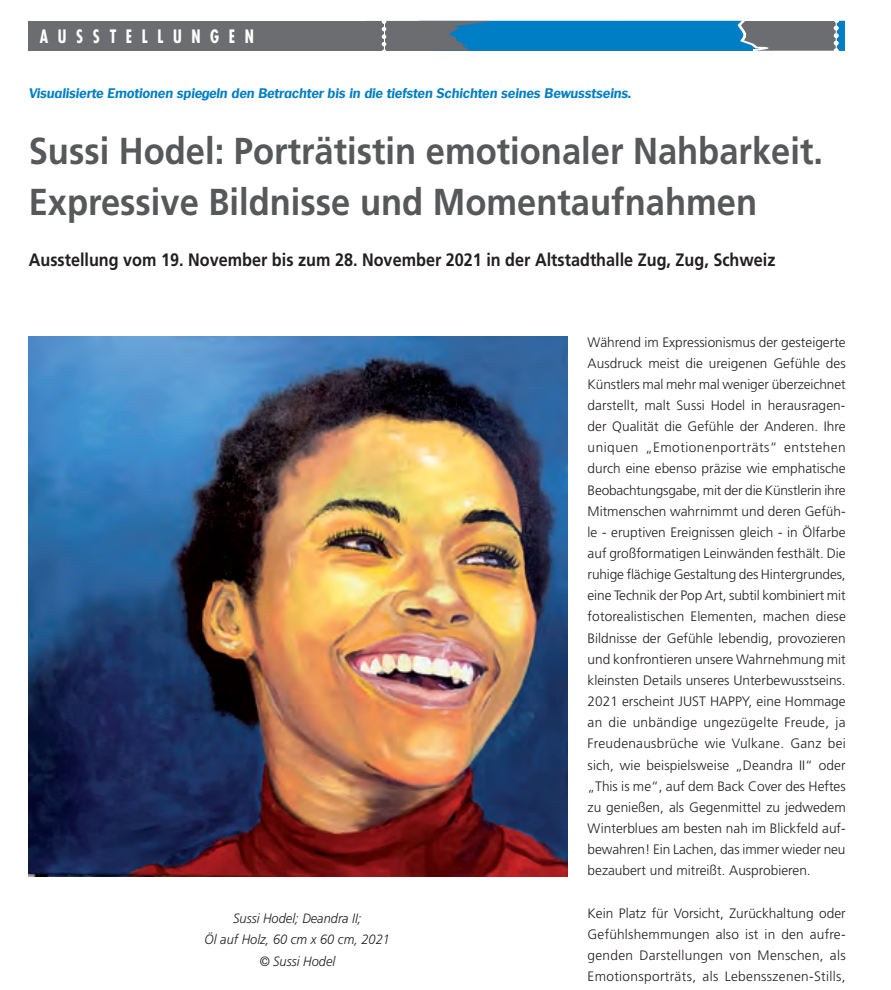
<style>
.page{position:relative;width:891px;height:990px;background:#fff}
.page>*{position:absolute;margin:0;border:0;box-sizing:border-box;transform-origin:0 0}
.t1{font:700 37.5px/51px "Frutiger";color:#57585a;scale:.92 1}
.t2{font:700 18px "Frutiger";color:#231f20;scale:.9 1}
.t3{font:700 condensed 18px "Futura";letter-spacing:.6em;color:#fff;scale:.89 1}
.t4{font:300 13.65px/21.1px "Frutiger";letter-spacing:.01em;color:#231f20;text-align:justify}
.t5{font:italic 700 13.5px "Futon";color:#007ec5}
.t6{font:italic 300 13.5px/21px "Frutiger";color:#231f20;text-align:center;scale:.95 1}
</style>
<div class="page">
<img style="left:29px;top:336px;width:538px;height:541px">
<div style="left:28px;top:21px;width:816px;height:30px;background:#6c6d70"></div>
<svg style="left:366px;top:20px;width:478px;height:31px"></svg>
<h2 class="t3" style="left:40px;top:25px;width:242px">AUSSTELLUNGEN</h2>
<h2 class="t3" style="left:40px;top:25px;width:115px">RAHMEN</h2>
<p class="t5" style="left:29px;top:85px;width:603px">Visualisierte Emotionen spiegeln den Betrachter bis in die tiefsten Schichten seines Bewusstseins.</p>
<h1 class="t1" style="left:29px;top:125px;width:864px">Sussi Hodel: Porträtistin emotionaler Nahbarkeit.<br>Expressive Bildnisse und Momentaufnahmen</h1>
<h2 class="t2" style="left:29px;top:249px;width:831px">Ausstellung vom 19. November bis zum 28. November 2021 in der Altstadthalle Zug, Zug, Schweiz</h2>
<p class="t6" style="left:204px;top:908px;width:197px">Sussi Hodel; Deandra II;<br>Öl auf Holz, 60 cm x 60 cm, 2021 © Sussi Hodel</p>
<p class="t4" style="left:587px;top:331px;width:260px">Während im Expressionismus der gesteigerte Ausdruck meist die ureigenen Gefühle des Künstlers mal mehr mal weniger überzeichnet darstellt, malt Sussi Hodel in herausragen&shy;der Qualität die Gefühle der Anderen. Ihre uniquen „Emotionenporträts“ entstehen durch eine ebenso präzise wie emphatische Beobachtungsgabe, mit der die Künstlerin ihre Mitmenschen wahrnimmt und deren Gefüh&shy;le - eruptiven Ereignissen gleich - in Ölfarbe auf großformatigen Leinwänden festhält. Die ruhige flächige Gestaltung des Hintergrundes, eine Technik der Pop Art, subtil kombiniert mit fotorealistischen Elementen, machen diese Bildnisse der Gefühle lebendig, provozieren und konfrontieren unsere Wahrnehmung mit kleinsten Details unseres Unterbewusstseins.<br>2021 erscheint JUST HAPPY, eine Hommage an die unbändige ungezügelte Freude, ja Freudenausbrüche wie Vulkane. Ganz bei sich, wie beispielsweise „Deandra II“ oder „This is me“, auf dem Back Cover des Heftes zu genießen, als Gegenmittel zu jedwedem Winterblues am besten nah im Blickfeld auf&shy;bewahren! Ein Lachen, das immer wieder neu bezaubert und mitreißt. Ausprobieren.</p>
<p class="t4" style="left:587px;top:902px;width:259px">Kein Platz für Vorsicht, Zurückhaltung oder Gefühlshemmungen also ist in den aufre&shy;genden Darstellungen von Menschen, als Emotionsporträts, als Lebensszenen-Stills,</p>
</div>
